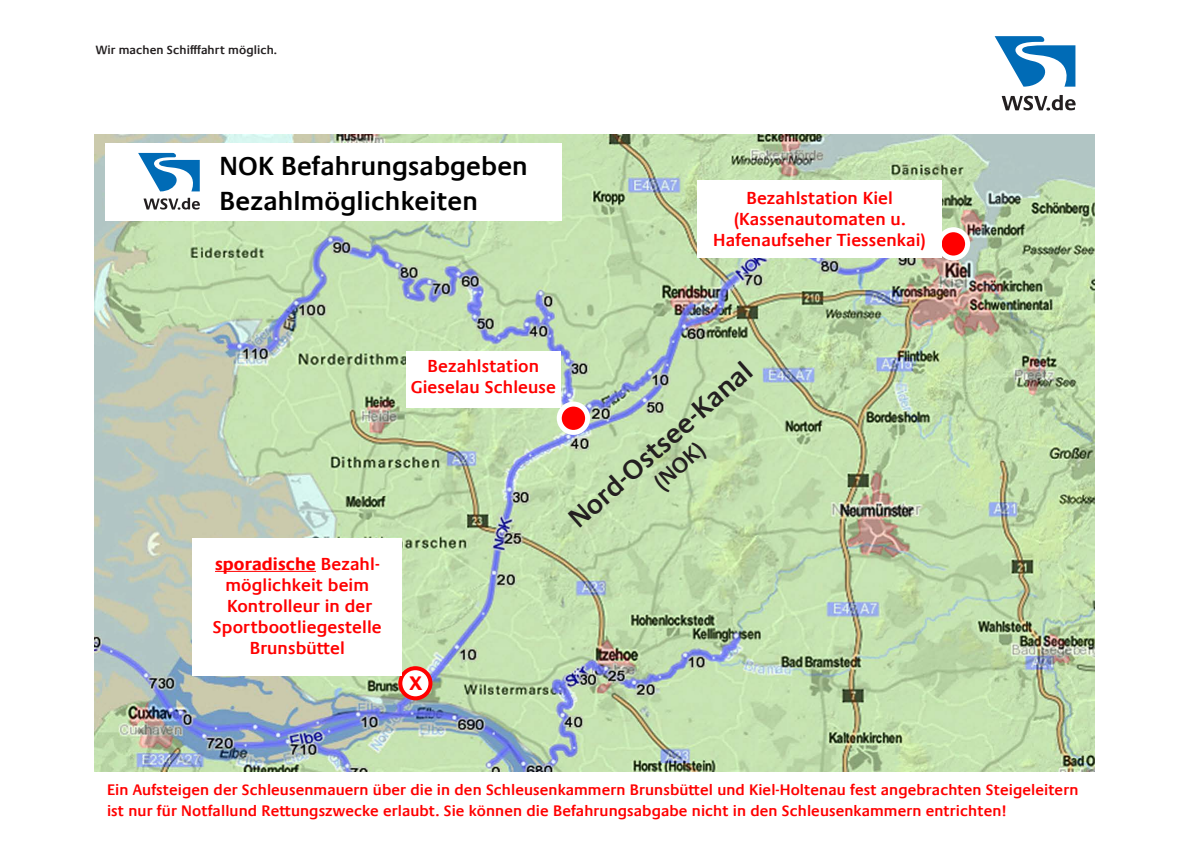
<style>
.page{position:relative;width:1191px;height:842px;background:#fff}
.page>*{position:absolute;margin:0;border:0;box-sizing:border-box;transform-origin:0 0}
.Fließtext_Inhaltsver{font:600 27.5px "Praxis Com";color:#231f20}
.Fließtext_Inhaltsver-2{font:600 26.4px "Praxis Com";letter-spacing:.005em;color:#000}
.Fließtext_Inhaltsver-3{font:600 26.4px "Praxis Com";color:#f00}
.Fließtext_Inhaltsver-4{font:600 22px "Praxis Com";color:#231f20}
.Fließtext_Inhaltsver-5{font:600 17.6px/21px "Praxis Com";letter-spacing:.005em;color:#f00;text-align:center}
.Fließtext_Inhaltsver-6{font:600 15.4px/21px "Praxis Com";letter-spacing:.005em;color:#f00}
.Fließtext_Inhaltsver-7{font:600 12.1px "Praxis Com";letter-spacing:.005em;color:#231f20}
.s1{font-weight:700}
</style>
<div class="page">
<img style="left:94px;top:134px;width:1000px;height:637px">
<svg style="left:939px;top:230px;width:28px;height:28px"></svg>
<div style="left:936px;top:227px;width:34px;height:34px;border:5px solid #fff;border-radius:50%"></div>
<div style="left:559px;top:404px;width:28px;height:28px;background:#f00;border-radius:50%"></div>
<div style="left:557px;top:402px;width:33px;height:33px;border:5px solid #fff;border-radius:50%"></div>
<div style="left:400px;top:668px;width:30px;height:30px;background:#fff;border-radius:50%"></div>
<div style="left:398px;top:666px;width:34px;height:34px;border:4px solid #f00;border-radius:50%"></div>
<div style="left:406px;top:351px;width:154px;height:57px;background:#fff"></div>
<div style="left:193px;top:538px;width:209px;height:138px;background:#fff"></div>
<hr style="left:215px;top:571px;width:101px;height:1px;background:#f00">
<div style="left:697px;top:181px;width:245px;height:77px;background:#fff"></div>
<svg style="left:994px;top:36px;width:82px;height:51px"></svg>
<svg style="left:1001px;top:95px;width:74px;height:16px"></svg>
<div style="left:105px;top:143px;width:456px;height:77px;background:#fff"></div>
<svg style="left:138px;top:153px;width:62px;height:38px"></svg>
<svg style="left:144px;top:198px;width:56px;height:12px"></svg>
<p class="Fließtext_Inhaltsver-7" style="left:96px;top:43px;width:183px">Wir machen Schifffahrt möglich.</p>
<p class="Fließtext_Inhaltsver-2" style="left:220px;top:150px;width:310px">NOK Befahrungsabgeben</p>
<p class="Fließtext_Inhaltsver-2" style="left:220px;top:185px;width:260px">Bezahlmöglichkeiten</p>
<p class="Fließtext_Inhaltsver-5" style="left:746px;top:188px;width:148px">Bezahlstation Kiel</p>
<p class="Fließtext_Inhaltsver-5" style="left:713px;top:209px;width:214px">(Kassenautomaten u.<br>Hafenaufseher Tiessenkai)</p>
<p class="Fließtext_Inhaltsver-5" style="left:215px;top:554px;width:166px"><span class="s1">sporadische</span> Bezahl&shy;möglichkeit beim<br>Kontrolleur in der</p>
<p class="Fließtext_Inhaltsver-5" style="left:213px;top:617px;width:170px">Sportbootliegestelle<br>Brunsbüttel</p>
<p class="Fließtext_Inhaltsver-5" style="left:427px;top:356px;width:113px">Bezahlstation</p>
<p class="Fließtext_Inhaltsver-5" style="left:411px;top:377px;width:147px">Gieselau Schleuse</p>
<p class="Fließtext_Inhaltsver" style="left:562px;top:511px;width:236px;rotate:-42deg">Nord-Ostsee-Kanal</p>
<p class="Fließtext_Inhaltsver-4" style="left:648px;top:475px;width:61px;rotate:-41deg">(NOK)</p>
<p class="Fließtext_Inhaltsver-3" style="left:409px;top:665px;width:14px">x</p>
<p class="Fließtext_Inhaltsver-6" style="left:107px;top:780px;width:973px">Ein Aufsteigen der Schleusenmauern über die in den Schleusenkammern Brunsbüttel und Kiel-Holtenau fest angebrachten Steigeleitern ist nur für Notfallund Rettungszwecke erlaubt. Sie können die Befahrungsabgabe nicht in den Schleusenkammern entrichten!</p>
</div>
